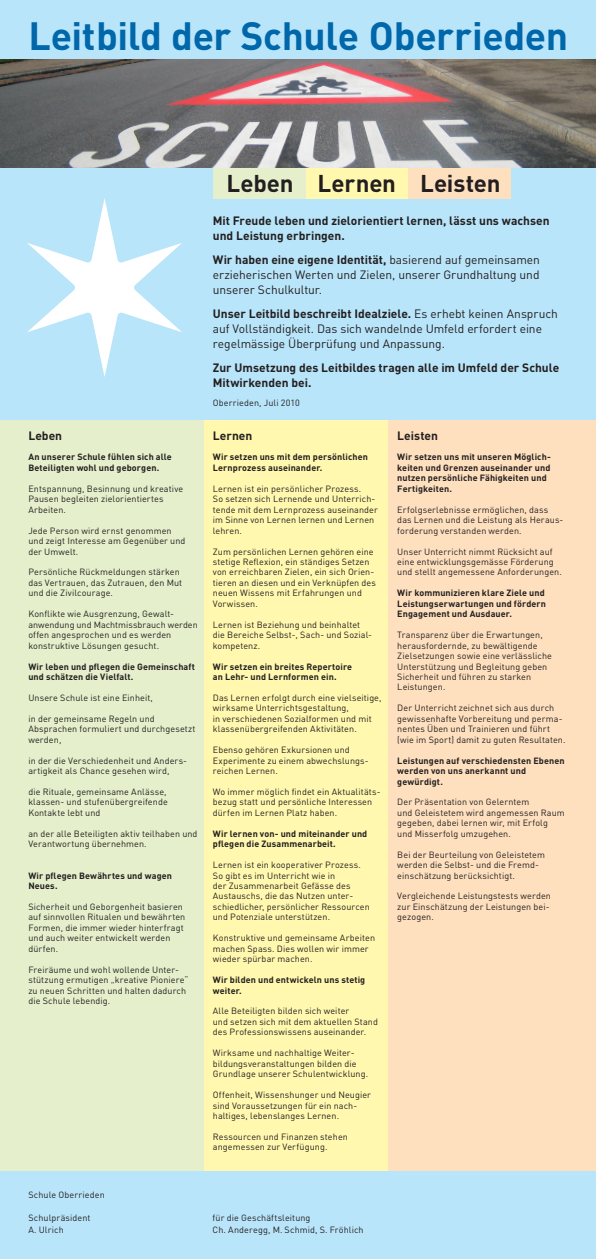
<style>
.page{position:relative;width:596px;height:1259px;background:#fff}
.page>*{position:absolute;margin:0;border:0;box-sizing:border-box;transform-origin:0 0}
.t1{font:700 39px "DIN";letter-spacing:-.01em;color:#0067aa}
.t2{font:700 24px "DIN";letter-spacing:-.005em;color:#231f20}
.t3{font:12px/15px "DIN";letter-spacing:-.005em;color:#231f20;text-align:justify}
.t4{font:700 12px/15px "DIN";color:#231f20}
.t5{font:9px/10.4px "DIN";letter-spacing:.01em;color:#231f20}
.t6{font:700 9px/10.4px "DIN";letter-spacing:.01em;color:#231f20}
.s1{font-weight:700}
</style>
<div class="page">
<div style="left:0;top:420px;width:204px;height:750px;background:#e5efcb"></div>
<div style="left:204px;top:420px;width:184px;height:750px;background:#fff8ae"></div>
<div style="left:388px;top:420px;width:207px;height:750px;background:#fee0bf"></div>
<div style="left:0;top:0;width:595px;height:420px;background:#b9e5fa"></div>
<div style="left:0;top:1171px;width:595px;height:88px;background:#b9e5fa"></div>
<div style="left:213px;top:167px;width:93px;height:31px;background:#e5efcb"></div>
<div style="left:306px;top:167px;width:102px;height:31px;background:#fff8ae"></div>
<div style="left:408px;top:167px;width:102px;height:31px;background:#fee0bf"></div>
<img style="left:0;top:60px;width:595px;height:107px">
<svg style="left:27px;top:198px;width:155px;height:179px"></svg>
<h1 class="t1" style="left:28px;top:10px;width:541px">Leitbild der Schule Oberrieden</h1>
<h3 class="t4" style="left:28px;top:427px;width:35px">Leben</h3>
<p class="t6" style="left:28px;top:451px;width:145px">An unserer Schule fühlen sich alle<br>Beteiligten wohl und geborgen.</p>
<p class="t5" style="left:28px;top:483px;width:156px">Entspannung, Besinnung und kreative<br>Pausen begleiten zielorientiertes<br>Arbeiten.</p>
<p class="t5" style="left:28px;top:525px;width:158px">Jede Person wird ernst genommen und zeigt Interesse am Gegenüber und der Umwelt.</p>
<p class="t5" style="left:28px;top:567px;width:155px">Persönliche Rückmeldungen stärken das Vertrauen, das Zutrauen, den Mut und die Zivilcourage.</p>
<p class="t5" style="left:28px;top:608px;width:171px">Konflikte wie Ausgrenzung, Gewalt&shy;anwendung und Machtmissbrauch werden offen angesprochen und es werden konstruktive Lösungen gesucht.</p>
<p class="t6" style="left:28px;top:660px;width:168px">Wir leben und pflegen die Gemeinschaft und schätzen die Vielfalt.</p>
<p class="t5" style="left:28px;top:692px;width:126px">Unsere Schule ist eine Einheit,</p>
<p class="t5" style="left:28px;top:713px;width:168px">in der gemeinsame Regeln und<br>Absprachen formuliert und durchgesetzt werden,</p>
<p class="t5" style="left:28px;top:755px;width:160px">in der die Verschiedenheit und Anders&shy;artigkeit als Chance gesehen wird,</p>
<p class="t5" style="left:28px;top:786px;width:141px">die Rituale, gemeinsame Anlässe, klassen- und stufenübergreifende<br>Kontakte lebt und</p>
<p class="t5" style="left:28px;top:828px;width:170px">an der alle Beteiligten aktiv teilhaben und<br>Verantwortung übernehmen.</p>
<p class="t6" style="left:28px;top:869px;width:145px">Wir pflegen Bewährtes und wagen<br>Neues.</p>
<p class="t5" style="left:28px;top:901px;width:158px">Sicherheit und Geborgenheit basieren auf sinnvollen Ritualen und bewährten<br>Formen, die immer wieder hinterfragt und auch weiter entwickelt werden dürfen.</p>
<p class="t5" style="left:28px;top:964px;width:161px">Freiräume und wohl wollende Unter&shy;stützung ermutigen „kreative Pioniere“ zu neuen Schritten und halten dadurch die Schule lebendig.</p>
<h2 class="t2" style="left:226px;top:167px;width:275px">Leben Lernen Leisten</h2>
<h3 class="t4" style="left:213px;top:212px;width:338px">Mit Freude leben und zielorientiert lernen, lässt uns wachsen und Leistung erbringen.</h3>
<h3 class="t3" style="left:213px;top:251px;width:328px"><span class="s1">Wir haben eine eigene Identität,</span> basierend auf gemeinsamen erzieherischen Werten und Zielen, unserer Grundhaltung und unserer Schulkultur.</h3>
<h3 class="t3" style="left:213px;top:305px;width:346px;text-align:left"><span class="s1">Unser Leitbild beschreibt Idealziele.</span> Es erhebt keinen Anspruch auf Vollständigkeit. Das sich wandelnde Umfeld erfordert eine regelmässige Überprüfung und Anpassung.</h3>
<h3 class="t4" style="left:213px;top:359px;width:348px">Zur Umsetzung des Leitbildes tragen alle im Umfeld der Schule<br>Mitwirkenden bei.</h3>
<p class="t5" style="left:213px;top:397px;width:88px">Oberrieden, Juli 2010</p>
<h3 class="t4" style="left:213px;top:427px;width:41px">Lernen</h3>
<p class="t6" style="left:213px;top:451px;width:156px">Wir setzen uns mit dem persönlichen<br>Lernprozess auseinander.</p>
<p class="t5" style="left:213px;top:483px;width:166px">Lernen ist ein persönlicher Prozess.<br>So setzen sich Lernende und Unterrich&shy;tende mit dem Lernprozess auseinander im Sinne von Lernen lernen und Lernen lehren.</p>
<p class="t5" style="left:213px;top:546px;width:164px">Zum persönlichen Lernen gehören eine stetige Reflexion, ein ständiges Setzen von erreichbaren Zielen, ein sich Orien&shy;tieren an diesen und ein Verknüpfen des neuen Wissens mit Erfahrungen und Vorwissen.</p>
<p class="t5" style="left:213px;top:619px;width:161px">Lernen ist Beziehung und beinhaltet die Bereiche Selbst-, Sach- und Sozial&shy;kompetenz.</p>
<p class="t6" style="left:213px;top:660px;width:141px">Wir setzen ein breites Repertoire an Lehr- und Lernformen ein.</p>
<p class="t5" style="left:213px;top:692px;width:170px">Das Lernen erfolgt durch eine vielseitige, wirksame Unterrichtsgestaltung,<br>in verschiedenen Sozialformen und mit klassenübergreifenden Aktivitäten.</p>
<p class="t5" style="left:213px;top:744px;width:157px">Ebenso gehören Exkursionen und<br>Experimente zu einem abwechslungs&shy;reichen Lernen.</p>
<p class="t5" style="left:213px;top:786px;width:169px">Wo immer möglich findet ein Aktualitäts&shy;bezug statt und persönliche Interessen dürfen im Lernen Platz haben.</p>
<p class="t6" style="left:213px;top:828px;width:156px">Wir lernen von- und miteinander und pflegen die Zusammenarbeit.</p>
<p class="t5" style="left:213px;top:859px;width:158px">Lernen ist ein kooperativer Prozess.<br>So gibt es im Unterricht wie in<br>der Zusammenarbeit Gefässe des Austauschs, die das Nutzen unter&shy;schiedlicher, persönlicher Ressourcen und Potenziale unterstützen.</p>
<p class="t5" style="left:213px;top:932px;width:164px">Konstruktive und gemeinsame Arbeiten machen Spass. Dies wollen wir immer wieder spürbar machen.</p>
<p class="t6" style="left:213px;top:974px;width:154px">Wir bilden und entwickeln uns stetig weiter.</p>
<p class="t5" style="left:213px;top:1006px;width:166px">Alle Beteiligten bilden sich weiter<br>und setzen sich mit dem aktuellen Stand des Professionswissens auseinander.</p>
<p class="t5" style="left:213px;top:1047px;width:157px">Wirksame und nachhaltige Weiter&shy;bildungsveranstaltungen bilden die<br>Grundlage unserer Schulentwicklung.</p>
<p class="t5" style="left:213px;top:1089px;width:159px">Offenheit, Wissenshunger und Neugier sind Voraussetzungen für ein nach&shy;haltiges, lebenslanges Lernen.</p>
<p class="t5" style="left:213px;top:1131px;width:136px">Ressourcen und Finanzen stehen angemessen zur Verfügung.</p>
<h3 class="t4" style="left:397px;top:427px;width:42px">Leisten</h3>
<p class="t6" style="left:397px;top:451px;width:154px">Wir setzen uns mit unseren Möglich&shy;keiten und Grenzen auseinander und nutzen persönliche Fähigkeiten und<br>Fertigkeiten.</p>
<p class="t5" style="left:397px;top:504px;width:167px">Erfolgserlebnisse ermöglichen, dass das Lernen und die Leistung als Heraus&shy;forderung verstanden werden.</p>
<p class="t5" style="left:397px;top:546px;width:166px">Unser Unterricht nimmt Rücksicht auf eine entwicklungsgemässe Förderung und stellt angemessene Anforderungen.</p>
<p class="t6" style="left:397px;top:587px;width:150px">Wir kommunizieren klare Ziele und<br>Leistungserwartungen und fördern<br>Engagement und Ausdauer.</p>
<p class="t5" style="left:397px;top:629px;width:156px">Transparenz über die Erwartungen, herausfordernde, zu bewältigende<br>Zielsetzungen sowie eine verlässliche<br>Unterstützung und Begleitung geben<br>Sicherheit und führen zu starken<br>Leistungen.</p>
<p class="t5" style="left:397px;top:702px;width:169px">Der Unterricht zeichnet sich aus durch gewissenhafte Vorbereitung und perma&shy;nentes Üben und Trainieren und führt (wie im Sport) damit zu guten Resultaten.</p>
<p class="t6" style="left:397px;top:755px;width:169px">Leistungen auf verschiedensten Ebenen werden von uns anerkannt und gewürdigt.</p>
<p class="t5" style="left:397px;top:797px;width:169px">Der Präsentation von Gelerntem<br>und Geleistetem wird angemessen Raum gegeben, dabei lernen wir, mit Erfolg und Misserfolg umzugehen.</p>
<p class="t5" style="left:397px;top:849px;width:149px">Bei der Beurteilung von Geleistetem werden die Selbst- und die Fremd&shy;einschätzung berücksichtigt.</p>
<p class="t5" style="left:397px;top:891px;width:155px">Vergleichende Leistungstests werden zur Einschätzung der Leistungen bei&shy;gezogen.</p>
<p class="t5" style="left:28px;top:1189px;width:78px">Schule Oberrieden</p>
<p class="t5" style="left:28px;top:1212px;width:63px">Schulpräsident</p>
<p class="t5" style="left:212px;top:1212px;width:99px">für die Geschäftsleitung</p>
<p class="t5" style="left:28px;top:1224px;width:37px">A. Ulrich</p>
<p class="t5" style="left:212px;top:1224px;width:152px">Ch. Anderegg, M. Schmid, S. Fröhlich</p>
</div>
